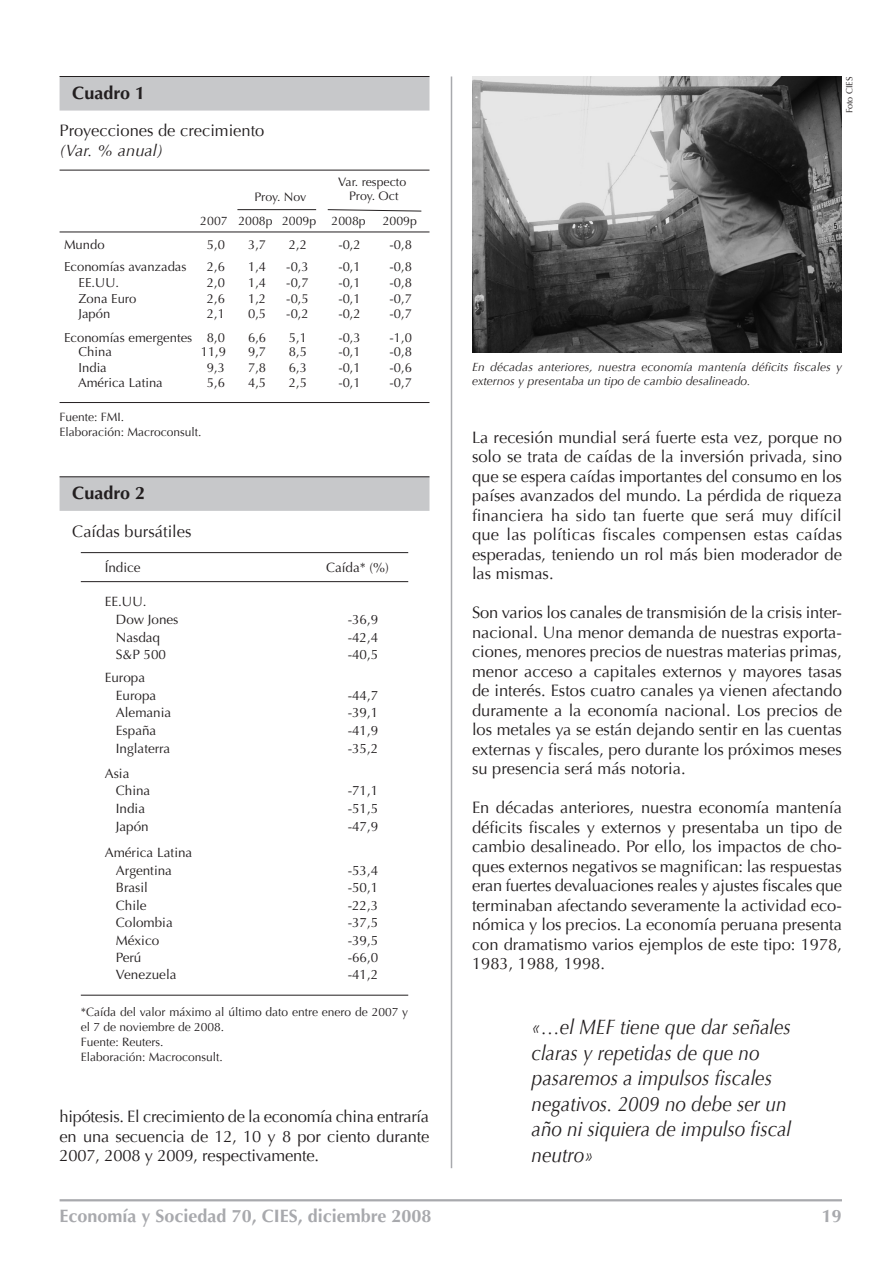
<style>
.page{position:relative;width:893px;height:1263px;background:#fff}
.page>*{position:absolute;margin:0;border:0;box-sizing:border-box;transform-origin:0 0}
.sumillas{font:italic 21px/25.5px "Optima";color:#231f20;scale:.9 1}
.t1{font:700 18px "Optima LH East A";color:#a8a9ad}
.t2{font:700 18px "Optima LH East A";color:#231f20}
.t3{font:16.5px/19.5px "Optima";color:#231f20;text-align:justify}
.t4{font:italic 16.5px "Optima";color:#231f20}
.t5{font:13.5px/18px "Optima";color:#231f20}
.t6{font:13.05px "Optima";color:#231f20}
.t7{font:12.3px "Optima";color:#231f20}
.t8{font:12px/15px "Optima";color:#231f20}
.t9{font:italic 12px/14.2px "Optima";letter-spacing:.01em;color:#231f20}
.t10{font:9px "Optima";color:#231f20}
</style>
<div class="page">
<hr style="left:60px;top:1199px;width:782px;height:2px;background:#a8a9ad">
<hr style="left:451px;top:76px;width:1px;height:1092px;background:#a8a9ad">
<svg style="left:237px;top:209px;width:184px;height:3px"></svg>
<img style="left:472px;top:77px;width:370px;height:276px">
<div style="left:60px;top:77px;width:369px;height:33px;background:#c7c8ca"></div>
<div style="left:60px;top:76px;width:369px;height:35px;border:2px solid #c7c8ca"></div>
<hr style="left:60px;top:402px;width:369px;height:1px;background:#231f20">
<hr style="left:60px;top:170px;width:369px;height:1px;background:#231f20">
<hr style="left:60px;top:232px;width:369px;height:1px;background:#231f20">
<hr style="left:60px;top:76px;width:369px;height:1px;background:#231f20">
<div style="left:60px;top:477px;width:369px;height:33px;background:#c7c8ca"></div>
<div style="left:60px;top:477px;width:369px;height:34px;border:2px solid #c7c8ca"></div>
<hr style="left:81px;top:995px;width:327px;height:1px;background:#231f20">
<hr style="left:81px;top:552px;width:327px;height:1px;background:#231f20">
<hr style="left:81px;top:581px;width:327px;height:1px;background:#231f20">
<hr style="left:60px;top:476px;width:369px;height:1px;background:#231f20">
<p class="t2" style="left:72px;top:82px;width:74px">Cuadro 1</p>
<p class="t3" style="left:60px;top:121px;width:206px">Proyecciones de crecimiento</p>
<p class="t4" style="left:60px;top:141px;width:105px">(Var. % anual)</p>
<p class="t7" style="left:338px;top:174px;width:70px">Var. respecto</p>
<p class="t7" style="left:254px;top:190px;width:53px">Proy. Nov</p>
<p class="t7" style="left:349px;top:189px;width:51px">Proy. Oct</p>
<p class="t7" style="left:200px;top:214px;width:167px">2007 2008p 2009p 2008p</p>
<p class="t7" style="left:383px;top:214px;width:36px">2009p</p>
<p class="t6" style="left:64px;top:237px;width:42px">Mundo</p>
<p class="t6" style="left:207px;top:237px;width:20px">5,0</p>
<p class="t6" style="left:248px;top:237px;width:20px">3,7</p>
<p class="t6" style="left:289px;top:237px;width:20px">2,2</p>
<p class="t6" style="left:338px;top:237px;width:24px">-0,2</p>
<p class="t6" style="left:390px;top:237px;width:24px">-0,8</p>
<p class="t6" style="left:64px;top:259px;width:124px">Economías avanzadas</p>
<p class="t6" style="left:207px;top:259px;width:20px">2,6</p>
<p class="t6" style="left:248px;top:259px;width:20px">1,4</p>
<p class="t6" style="left:286px;top:259px;width:24px">-0,3</p>
<p class="t6" style="left:338px;top:259px;width:24px">-0,1</p>
<p class="t6" style="left:390px;top:259px;width:24px">-0,8</p>
<p class="t6" style="left:79px;top:275px;width:42px">EE.UU.</p>
<p class="t6" style="left:207px;top:275px;width:20px">2,0</p>
<p class="t6" style="left:248px;top:275px;width:20px">1,4</p>
<p class="t6" style="left:286px;top:275px;width:24px">-0,7</p>
<p class="t6" style="left:338px;top:275px;width:24px">-0,1</p>
<p class="t6" style="left:390px;top:275px;width:24px">-0,8</p>
<p class="t6" style="left:79px;top:291px;width:59px">Zona Euro</p>
<p class="t6" style="left:207px;top:291px;width:20px">2,6</p>
<p class="t6" style="left:248px;top:291px;width:20px">1,2</p>
<p class="t6" style="left:286px;top:291px;width:24px">-0,5</p>
<p class="t6" style="left:338px;top:291px;width:24px">-0,1</p>
<p class="t6" style="left:390px;top:291px;width:24px">-0,7</p>
<p class="t6" style="left:79px;top:306px;width:33px">Japón</p>
<p class="t6" style="left:207px;top:306px;width:20px">2,1</p>
<p class="t6" style="left:248px;top:306px;width:20px">0,5</p>
<p class="t6" style="left:286px;top:306px;width:24px">-0,2</p>
<p class="t6" style="left:338px;top:306px;width:24px">-0,2</p>
<p class="t6" style="left:390px;top:306px;width:24px">-0,7</p>
<p class="t6" style="left:64px;top:329px;width:163px">Economías emergentes 8,0</p>
<p class="t6" style="left:248px;top:329px;width:20px">6,6</p>
<p class="t6" style="left:289px;top:329px;width:20px">5,1</p>
<p class="t6" style="left:338px;top:329px;width:24px">-0,3</p>
<p class="t6" style="left:390px;top:329px;width:24px">-1,0</p>
<p class="t6" style="left:79px;top:344px;width:35px">China</p>
<p class="t6" style="left:201px;top:344px;width:27px">11,9</p>
<p class="t6" style="left:248px;top:344px;width:20px">9,7</p>
<p class="t6" style="left:289px;top:344px;width:20px">8,5</p>
<p class="t6" style="left:338px;top:344px;width:24px">-0,1</p>
<p class="t6" style="left:390px;top:344px;width:24px">-0,8</p>
<p class="t6" style="left:79px;top:360px;width:30px">India</p>
<p class="t6" style="left:207px;top:360px;width:20px">9,3</p>
<p class="t6" style="left:248px;top:360px;width:20px">7,8</p>
<p class="t6" style="left:289px;top:360px;width:20px">6,3</p>
<p class="t6" style="left:338px;top:360px;width:24px">-0,1</p>
<p class="t6" style="left:390px;top:360px;width:24px">-0,6</p>
<p class="t6" style="left:78px;top:375px;width:86px">América Latina</p>
<p class="t6" style="left:207px;top:375px;width:20px">5,6</p>
<p class="t6" style="left:248px;top:375px;width:20px">4,5</p>
<p class="t6" style="left:289px;top:375px;width:20px">2,5</p>
<p class="t6" style="left:338px;top:375px;width:24px">-0,1</p>
<p class="t6" style="left:390px;top:375px;width:24px">-0,7</p>
<p class="t8" style="left:60px;top:410px;width:66px">Fuente: FMI.</p>
<p class="t8" style="left:60px;top:424px;width:143px">Elaboración: Macroconsult.</p>
<p class="t2" style="left:72px;top:482px;width:74px">Cuadro 2</p>
<p class="t3" style="left:72px;top:522px;width:121px">Caídas bursátiles</p>
<p class="t5" style="left:105px;top:559px;width:37px">Índice</p>
<p class="t5" style="left:326px;top:559px;width:64px">Caída* (%)</p>
<p class="t5" style="left:116px;top:592px;width:64px;text-indent:-11px">EE.UU.<br>Dow Jones</p>
<p class="t5" style="left:348px;top:610px;width:32px">-36,9</p>
<p class="t5" style="left:116px;top:628px;width:46px">Nasdaq</p>
<p class="t5" style="left:348px;top:628px;width:32px">-42,4</p>
<p class="t5" style="left:116px;top:645px;width:52px">S&amp;P 500</p>
<p class="t5" style="left:348px;top:645px;width:32px">-40,5</p>
<p class="t5" style="left:116px;top:669px;width:42px;line-height:17.2px;text-indent:-11px">Europa<br>Europa</p>
<p class="t5" style="left:348px;top:686px;width:32px">-44,7</p>
<p class="t5" style="left:116px;top:704px;width:57px">Alemania</p>
<p class="t5" style="left:348px;top:704px;width:32px">-39,1</p>
<p class="t5" style="left:116px;top:722px;width:42px">España</p>
<p class="t5" style="left:348px;top:722px;width:32px">-41,9</p>
<p class="t5" style="left:116px;top:739px;width:56px">Inglaterra</p>
<p class="t5" style="left:348px;top:739px;width:32px">-35,2</p>
<p class="t5" style="left:116px;top:765px;width:36px;line-height:17.2px;text-indent:-11px">Asia<br>China</p>
<p class="t5" style="left:348px;top:782px;width:32px">-71,1</p>
<p class="t5" style="left:116px;top:799px;width:31px">India</p>
<p class="t5" style="left:348px;top:799px;width:32px">-51,5</p>
<p class="t5" style="left:116px;top:817px;width:34px">Japón</p>
<p class="t5" style="left:348px;top:817px;width:32px">-47,9</p>
<p class="t5" style="left:116px;top:843px;width:78px;text-indent:-11px">América Latina<br>Argentina</p>
<p class="t5" style="left:348px;top:861px;width:32px">-53,4</p>
<p class="t5" style="left:116px;top:878px;width:34px">Brasil</p>
<p class="t5" style="left:348px;top:878px;width:32px">-50,1</p>
<p class="t5" style="left:116px;top:896px;width:32px">Chile</p>
<p class="t5" style="left:348px;top:896px;width:32px">-22,3</p>
<p class="t5" style="left:116px;top:914px;width:58px">Colombia</p>
<p class="t5" style="left:348px;top:914px;width:32px">-37,5</p>
<p class="t5" style="left:116px;top:931px;width:45px">México</p>
<p class="t5" style="left:348px;top:931px;width:32px">-39,5</p>
<p class="t5" style="left:116px;top:949px;width:27px">Perú</p>
<p class="t5" style="left:348px;top:949px;width:32px">-66,0</p>
<p class="t5" style="left:116px;top:966px;width:62px">Venezuela</p>
<p class="t5" style="left:348px;top:966px;width:32px">-41,2</p>
<p class="t8" style="left:81px;top:1004px;width:329px">*Caída del valor máximo al último dato entre enero de 2007 y el 7 de noviembre de 2008.</p>
<p class="t8" style="left:81px;top:1034px;width:84px">Fuente: Reuters.</p>
<p class="t8" style="left:81px;top:1049px;width:143px">Elaboración: Macroconsult.</p>
<p class="t3" style="left:60px;top:1107px;width:371px">hipótesis. El crecimiento de la economía china entraría en una secuencia de 12, 10 y 8 por ciento durante 2007, 2008 y 2009, respectivamente.</p>
<p class="t10" style="left:844px;top:113px;width:38px;rotate:-90deg">Foto CIES</p>
<p class="t9" style="left:472px;top:360px;width:371px">En décadas anteriores, nuestra economía mantenía déficits fiscales y externos y presentaba un tipo de cambio desalineado.</p>
<p class="t3" style="left:472px;top:427px;width:372px">La recesión mundial será fuerte esta vez, porque no solo se trata de caídas de la inversión privada, sino que se espera caídas importantes del consumo en los países avanzados del mundo. La pérdida de riqueza financiera ha sido tan fuerte que será muy difícil que las políticas fiscales compensen estas caídas esperadas, teniendo un rol más bien moderador de las mismas.</p>
<p class="t3" style="left:472px;top:603px;width:371px">Son varios los canales de transmisión de la crisis inter&shy;nacional. Una menor demanda de nuestras exporta&shy;ciones, menores precios de nuestras materias primas, menor acceso a capitales externos y mayores tasas de interés. Estos cuatro canales ya vienen afectando duramente a la economía nacional. Los precios de los metales ya se están dejando sentir en las cuentas externas y fiscales, pero durante los próximos meses su presencia será más notoria.</p>
<p class="t3" style="left:472px;top:798px;width:372px">En décadas anteriores, nuestra economía mantenía déficits fiscales y externos y presentaba un tipo de cambio desalineado. Por ello, los impactos de cho&shy;ques externos negativos se magnifican: las respuestas eran fuertes devaluaciones reales y ajustes fiscales que terminaban afectando severamente la actividad eco&shy;nómica y los precios. La economía peruana presenta con dramatismo varios ejemplos de este tipo: 1978, 1983, 1988, 1998.</p>
<p class="sumillas" style="left:532px;top:1015px;width:290px">«…el MEF tiene que dar señales claras y repetidas de que no pasaremos a impulsos fiscales negativos. 2009 no debe ser un año ni siquiera de impulso fiscal neutro»</p>
<p class="t1" style="left:60px;top:1204px;width:373px">Economía y Sociedad 70, CIES, diciembre 2008</p>
<p class="t1" style="left:822px;top:1204px;width:22px">19</p>
</div>
